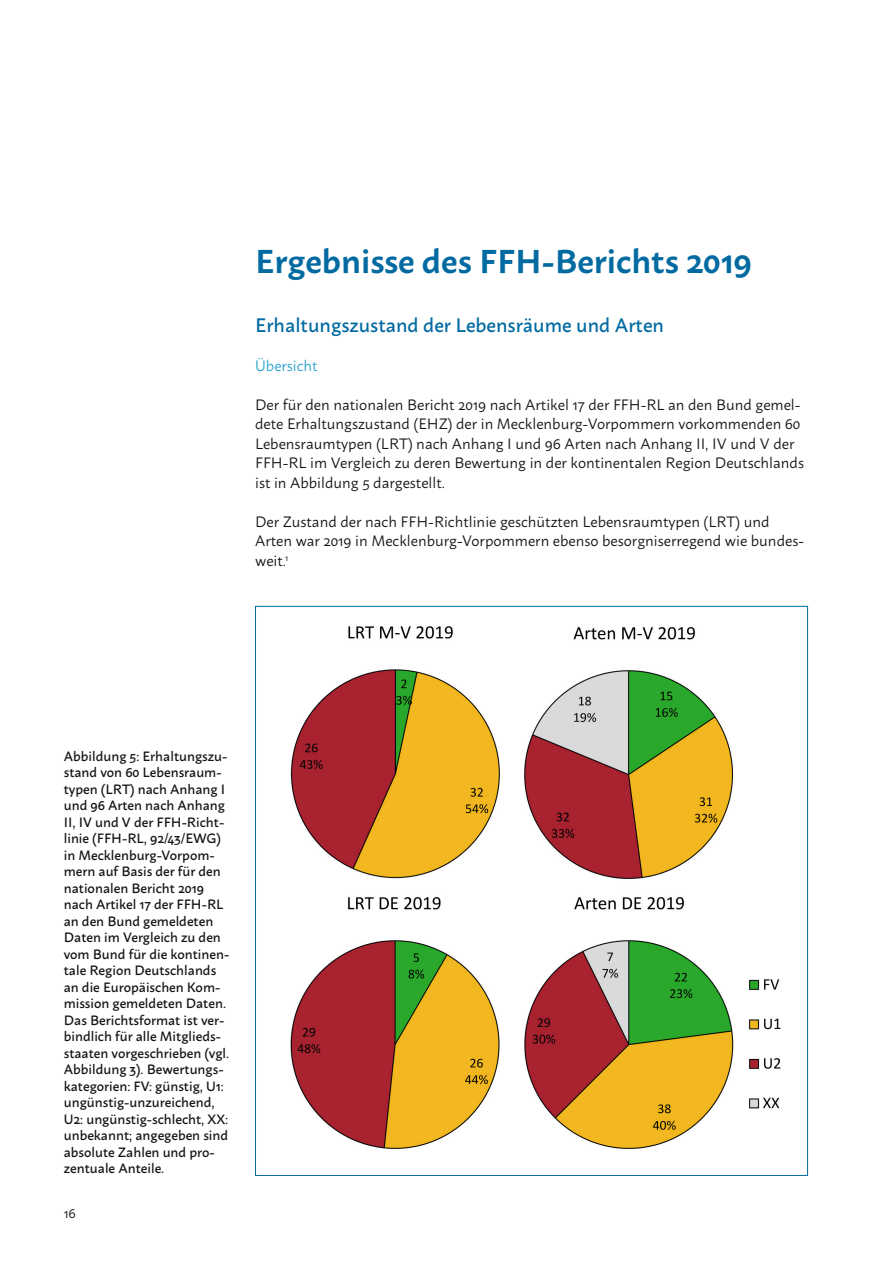
<style>
.page{position:relative;width:893px;height:1263px;background:#fff}
.page>*{position:absolute;margin:0;border:0;box-sizing:border-box;transform-origin:0 0}
.t1{font:600 33px "Macho";color:#006aa1}
.t2{font:500 19.5px "Macho";color:#006aa1}
.t3{font:15px/19.5px "Macho";color:#131413}
.t4{font:15px "Macho";color:#29a3ce}
.t5{font:500 13.5px/16.5px "Macho";color:#131413}
.t6{font:13.5px "Macho";color:#131413}
</style>
<div class="page">
<img style="left:290px;top:626px;width:491px;height:524px">
<h1 class="t1" style="left:255px;top:232px;width:498px">Ergebnisse des FFH-Berichts 2019</h1>
<h2 class="t2" style="left:255px;top:308px;width:410px">Erhaltungszustand der Lebensräume und Arten</h2>
<p class="t4" style="left:255px;top:352px;width:64px">Übersicht</p>
<p class="t3" style="left:255px;top:393px;width:550px">Der für den nationalen Bericht 2019 nach Artikel 17 der FFH-RL an den Bund gemel&shy;dete Erhaltungszustand (EHZ) der in Mecklenburg-Vorpommern vorkommenden 60<br>Lebensraumtypen (LRT) nach Anhang I und 96 Arten nach Anhang II, IV und V der FFH-RL im Vergleich zu deren Bewertung in der kontinentalen Region Deutschlands ist in Abbildung 5 dargestellt.</p>
<p class="t3" style="left:255px;top:510px;width:550px">Der Zustand der nach FFH-Richtlinie geschützten Lebensraumtypen (LRT) und<br>Arten war 2019 in Mecklenburg-Vorpommern ebenso besorgniserregend wie bundes&shy;weit.<sup>1</sup></p>
<p class="t5" style="left:64px;top:746px;width:167px">Abbildung 5: Erhaltungszu&shy;stand von 60 Lebensraum&shy;typen (LRT) nach Anhang I und 96 Arten nach Anhang<br>II, IV und V der FFH-Richt&shy;linie (FFH-RL, 92/43/EWG) in Mecklenburg-Vorpom&shy;mern auf Basis der für den nationalen Bericht 2019 nach Artikel 17 der FFH-RL an den Bund gemeldeten<br>Daten im Vergleich zu den vom Bund für die kontinen&shy;tale Region Deutschlands an die Europäischen Kom&shy;mission gemeldeten Daten.<br>Das Berichtsformat ist ver&shy;bindlich für alle Mitglieds&shy;staaten vorgeschrieben (vgl.<br>Abbildung 3). Bewertungs&shy;kategorien: FV: günstig, U1: ungünstig-unzureichend,<br>U2: ungünstig-schlecht, XX: unbekannt; angegeben sind absolute Zahlen und pro&shy;zentuale Anteile.</p>
<p class="t6" style="left:64px;top:1201px;width:14px">16</p>
</div>
